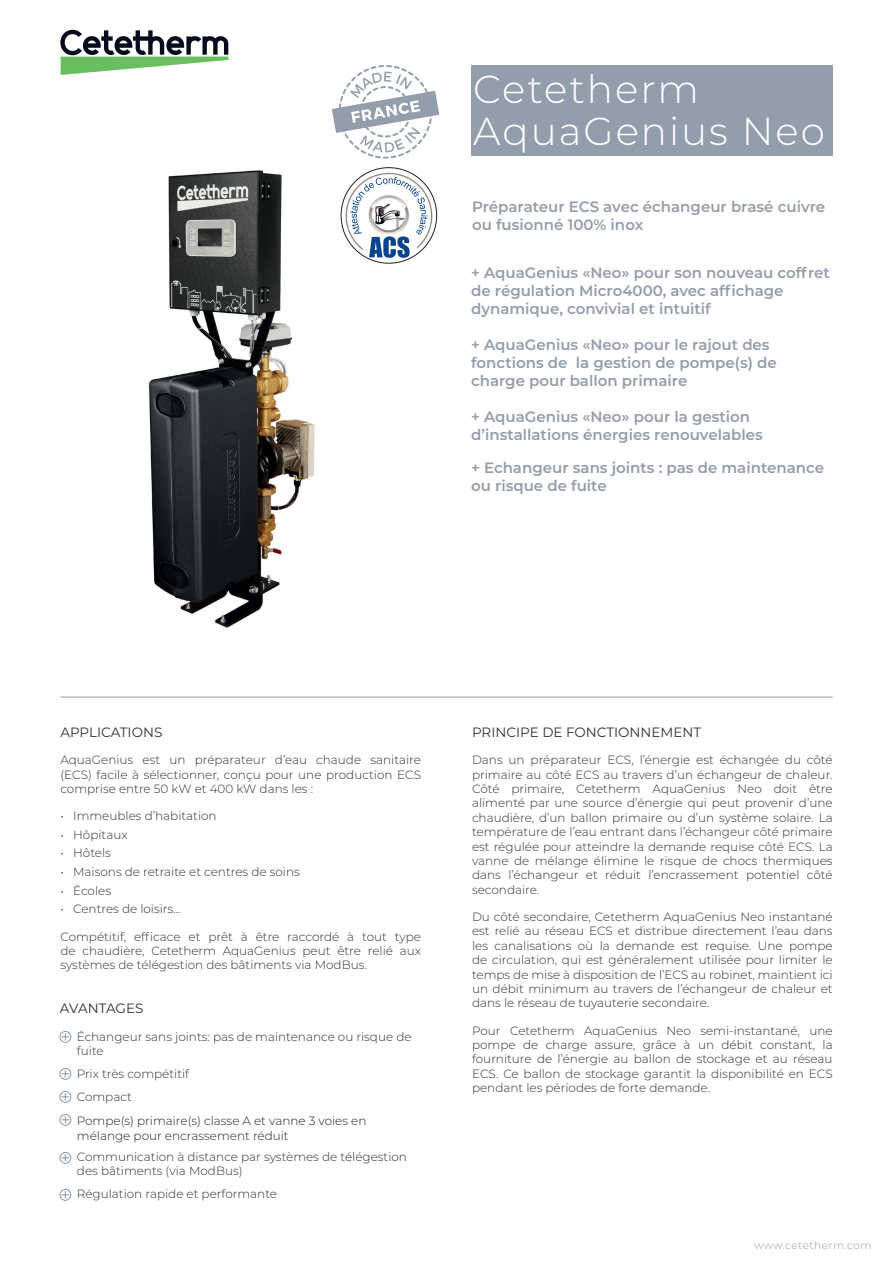
<style>
.page{position:relative;width:893px;height:1263px;background:#fff}
.page>*{position:absolute;margin:0;border:0;box-sizing:border-box;transform-origin:0 0}
.t1{font:300 39px/42px "Montserrat";letter-spacing:.05em;color:#fff}
.t2{font:600 15px/18px "Montserrat";color:#939dac}
.t3{font:13.5px "Montserrat";color:#312f30}
.t4{font:300 12px/14.4px "Montserrat";color:#312f30;text-align:justify}
.t5{font:300 12px/14.4px "Montserrat";color:#231f20}
.t6{font:300 10.5px "Montserrat";letter-spacing:.05em;color:#939dac}
.s1{color:#4a6080}
</style>
<div class="page">
<svg style="left:60px;top:30px;width:168px;height:45px"></svg>
<div style="left:471px;top:65px;width:362px;height:90px;background:#939dac"></div>
<hr style="left:60px;top:697px;width:773px;height:1px;background:#939dac">
<svg style="left:332px;top:65px;width:107px;height:94px"></svg>
<img style="left:148px;top:170px;width:167px;height:458px">
<img style="left:340px;top:167px;width:98px;height:97px">
<div style="left:368px;top:237px;width:42px;height:23px;background:#fff"></div>
<svg style="left:349px;top:175px;width:80px;height:83px"></svg>
<h1 class="t1" style="left:473px;top:67px;width:353px">Cetetherm<br>AquaGenius Neo</h1>
<p class="t2" style="left:472px;top:197px;width:355px">Préparateur ECS avec échangeur brasé cuivre ou fusionné 100% inox</p>
<p class="t2" style="left:471px;top:263px;width:360px">+ AquaGenius «Neo» pour son nouveau coffret de régulation Micro4000, avec affichage dynamique, convivial et intuitif</p>
<p class="t2" style="left:471px;top:335px;width:307px">+ AquaGenius «Neo» pour le rajout des fonctions de la gestion de pompe(s) de charge pour ballon primaire</p>
<p class="t2" style="left:471px;top:407px;width:293px">+ AquaGenius «Neo» pour la gestion d’installations énergies renouvelables</p>
<p class="t2" style="left:471px;top:458px;width:354px">+ Echangeur sans joints : pas de maintenance ou risque de fuite</p>
<p class="t3" style="left:60px;top:723px;width:103px">APPLICATIONS</p>
<p class="t4" style="left:60px;top:752px;width:362px">AquaGenius est un préparateur d’eau chaude sanitaire (ECS) facile à sélectionner, conçu pour une production ECS comprise entre 50 kW et 400 kW dans les :</p>
<p class="t4" style="left:60px;top:808px;width:158px">• Immeubles d’habitation</p>
<p class="t4" style="left:60px;top:827px;width:69px">• Hôpitaux</p>
<p class="t4" style="left:60px;top:846px;width:52px">• Hôtels</p>
<p class="t4" style="left:60px;top:864px;width:241px">• Maisons de retraite et centres de soins</p>
<p class="t4" style="left:60px;top:883px;width:52px">• Écoles</p>
<p class="t4" style="left:60px;top:901px;width:122px">• Centres de loisirs...</p>
<p class="t4" style="left:60px;top:929px;width:362px">Compétitif, efficace et prêt à être raccordé à tout type de chaudière, Cetetherm AquaGenius peut être relié aux systèmes de télégestion des bâtiments via ModBus.</p>
<p class="t3" style="left:60px;top:999px;width:85px">AVANTAGES</p>
<p class="t4" style="left:77px;top:1029px;width:336px;text-indent:-17px"><span class="s1">●◆▲●</span> Échangeur sans joints: pas de maintenance ou risque de fuite</p>
<p class="t4" style="left:60px;top:1066px;width:131px"><span class="s1">●◆▲●</span> Prix très compétitif</p>
<p class="t4" style="left:60px;top:1089px;width:73px"><span class="s1">●◆▲●</span> Compact</p>
<p class="t5" style="left:77px;top:1113px;width:291px;text-indent:-17px"><span class="s1">●◆▲●</span> Pompe(s) primaire(s) classe A et vanne 3 voies en mélange pour encrassement réduit</p>
<p class="t4" style="left:77px;top:1149px;width:332px;text-indent:-17px"><span class="s1">●◆▲●</span> Communication à distance par systèmes de télégestion des bâtiments (via ModBus)</p>
<p class="t4" style="left:60px;top:1186px;width:219px"><span class="s1">●◆▲●</span> Régulation rapide et performante</p>
<p class="t3" style="left:472px;top:723px;width:231px">PRINCIPE DE FONCTIONNEMENT</p>
<p class="t4" style="left:472px;top:752px;width:362px">Dans un préparateur ECS, l’énergie est échangée du côté primaire au côté ECS au travers d’un échangeur de chaleur.<br>Côté primaire, Cetetherm AquaGenius Neo doit être alimenté par une source d’énergie qui peut provenir d’une chaudière, d’un ballon primaire ou d’un système solaire. La température de l’eau entrant dans l’échangeur côté primaire est régulée pour atteindre la demande requise côté ECS. La vanne de mélange élimine le risque de chocs thermiques dans l’échangeur et réduit l’encrassement potentiel côté secondaire.</p>
<p class="t4" style="left:472px;top:909px;width:362px">Du côté secondaire, Cetetherm AquaGenius Neo instantané est relié au réseau ECS et distribue directement l’eau dans les canalisations où la demande est requise. Une pompe de circulation, qui est généralement utilisée pour limiter le temps de mise à disposition de l’ECS au robinet, maintient ici un débit minimum au travers de l’échangeur de chaleur et dans le réseau de tuyauterie secondaire.</p>
<p class="t4" style="left:472px;top:1023px;width:362px">Pour Cetetherm AquaGenius Neo semi-instantané, une pompe de charge assure, grâce à un débit constant, la fourniture de l’énergie au ballon de stockage et au réseau ECS. Ce ballon de stockage garantit la disponibilité en ECS pendant les périodes de forte demande.</p>
<p class="t6" style="left:754px;top:1238px;width:119px">www.cetetherm.com</p>
</div>
